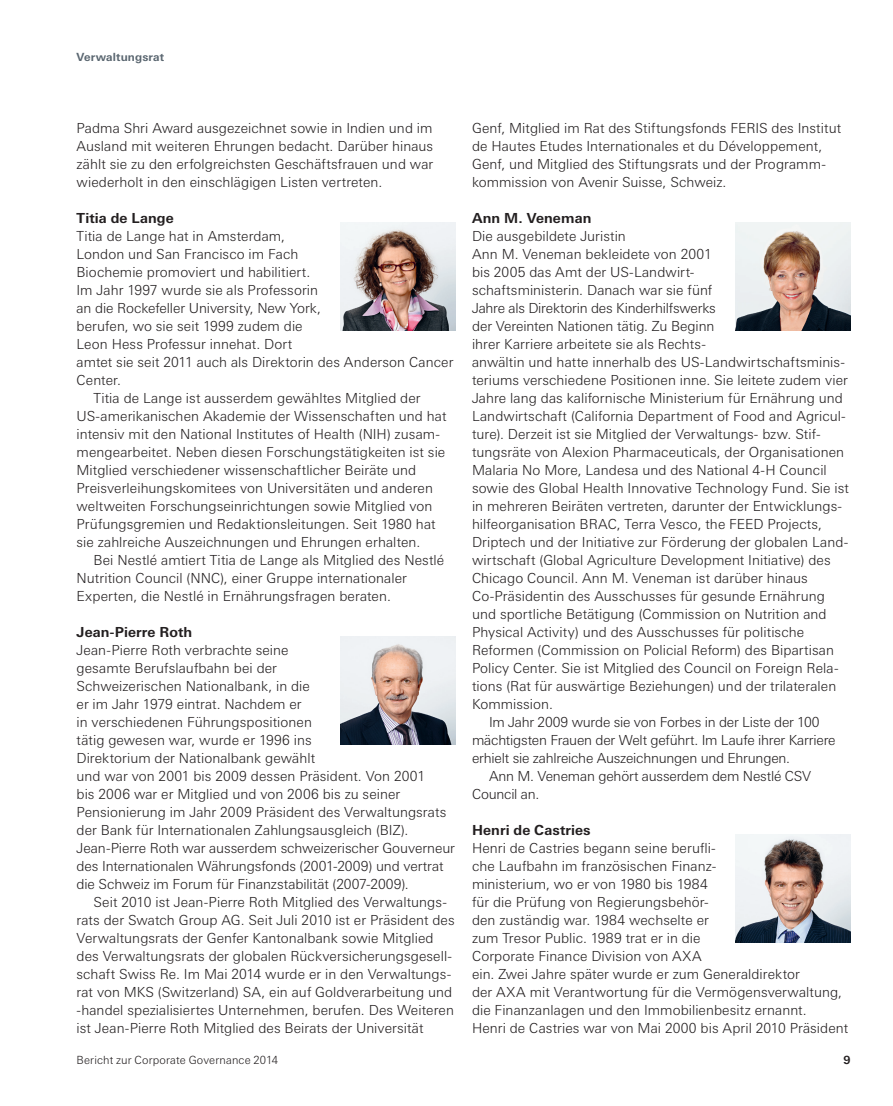
<style>
.page{position:relative;width:893px;height:1106px;background:#fff}
.page>*{position:absolute;margin:0;border:0;box-sizing:border-box;transform-origin:0 0}
._301_Copy{font:300 13.8px/18px "LT Univers 330 Basic";letter-spacing:.005em;color:#231f20}
._302_Copy_First_Line{font:300 13.8px/18px "LT Univers 330 Basic";letter-spacing:.005em;color:#231f20}
._302_Copy_First_Line-2{font:300 13.8px/18px "LT Univers 330 Basic";letter-spacing:-.015em;color:#231f20}
._103_Title_Copy_blac{font:700 13.8px "LT Univers 630 Basic";letter-spacing:.01em;color:#231f20}
.t1{font:300 11.25px "LT Univers 330 Basic";letter-spacing:.015em;color:#231f20}
._102_Title_Chapter_s{font:700 11.25px "LT Univers 630 Basic";letter-spacing:.015em;color:#5a6670}
.t2{font:700 11.25px "LT Univers 630 Basic";color:#231f20}
</style>
<div class="page">
<img style="left:340px;top:223px;width:115px;height:108px">
<img style="left:340px;top:637px;width:115px;height:108px">
<img style="left:736px;top:223px;width:114px;height:108px">
<img style="left:736px;top:835px;width:114px;height:108px">
<p class="_102_Title_Chapter_s" style="left:77px;top:50px;width:89px">Verwaltungsrat</p>
<p class="_302_Copy_First_Line" style="left:77px;top:118px;width:358px;text-align:justify">Padma Shri Award ausgezeichnet sowie in Indien und im Ausland mit weiteren Ehrungen bedacht. Darüber hinaus zählt sie zu den erfolgreichsten Geschäftsfrauen und war wiederholt in den einschlägigen Listen vertreten.</p>
<p class="_103_Title_Copy_blac" style="left:77px;top:209px;width:99px">Titia de Lange</p>
<p class="_301_Copy" style="left:77px;top:226px;width:378px">Titia de Lange hat in Amsterdam,<br>London und San Francisco im Fach<br>Biochemie promoviert und habilitiert.<br>Im Jahr 1997 wurde sie als Professorin<br>an die Rockefeller University, New York,<br>berufen, wo sie seit 1999 zudem die<br>Leon Hess Professur innehat. Dort<br>amtet sie seit 2011 auch als Direktorin des Anderson Cancer Center.</p>
<p class="_302_Copy_First_Line" style="left:77px;top:388px;width:372px;text-indent:17px">Titia de Lange ist ausserdem gewähltes Mitglied der US-amerikanischen Akademie der Wissenschaften und hat intensiv mit den National Institutes of Health (NIH) zusam&shy;mengearbeitet. Neben diesen Forschungstätigkeiten ist sie Mitglied verschiedener wissenschaftlicher Beiräte und Preisverleihungskomitees von Universitäten und anderen weltweiten Forschungseinrichtungen sowie Mitglied von Prüfungsgremien und Redaktionsleitungen. Seit 1980 hat sie zahlreiche Auszeichnungen und Ehrungen erhalten.</p>
<p class="_302_Copy_First_Line" style="left:77px;top:550px;width:369px;text-indent:17px">Bei Nestlé amtiert Titia de Lange als Mitglied des Nestlé<br>Nutrition Council (NNC), einer Gruppe internationaler<br>Experten, die Nestlé in Ernährungsfragen beraten.</p>
<p class="_103_Title_Copy_blac" style="left:77px;top:623px;width:117px">Jean-Pierre Roth</p>
<p class="_301_Copy" style="left:77px;top:640px;width:380px">Jean-Pierre Roth verbrachte seine<br>gesamte Berufslaufbahn bei der<br>Schweizerischen Nationalbank, in die<br>er im Jahr 1979 eintrat. Nachdem er<br>in verschiedenen Führungspositionen<br>tätig gewesen war, wurde er 1996 ins<br>Direktorium der Nationalbank gewählt<br>und war von 2001 bis 2009 dessen Präsident. Von 2001<br>bis 2006 war er Mitglied und von 2006 bis zu seiner Pensionierung im Jahr 2009 Präsident des Verwaltungsrats der Bank für Internationalen Zahlungsausgleich (BIZ).<br>Jean-Pierre Roth war ausserdem schweizerischer Gouverneur des Internationalen Währungsfonds (2001-2009) und vertrat die Schweiz im Forum für Finanzstabilität (2007-2009).</p>
<p class="_302_Copy_First_Line" style="left:77px;top:892px;width:380px;text-indent:17px">Seit 2010 ist Jean-Pierre Roth Mitglied des Verwaltungs&shy;rats der Swatch Group AG. Seit Juli 2010 ist er Präsident des Verwaltungsrats der Genfer Kantonalbank sowie Mitglied des Verwaltungsrats der globalen Rückversicherungsgesell&shy;schaft Swiss Re. Im Mai 2014 wurde er in den Verwaltungs&shy;rat von MKS (Switzerland) SA, ein auf Goldverarbeitung und -handel spezialisiertes Unternehmen, berufen. Des Weiteren ist Jean-Pierre Roth Mitglied des Beirats der Universität</p>
<p class="_302_Copy_First_Line" style="left:472px;top:118px;width:371px">Genf, Mitglied im Rat des Stiftungsfonds FERIS des Institut de Hautes Etudes Internationales et du Développement, Genf, und Mitglied des Stiftungsrats und der Programm&shy;kommission von Avenir Suisse, Schweiz.</p>
<p class="_103_Title_Copy_blac" style="left:472px;top:209px;width:121px">Ann M. Veneman</p>
<p class="_301_Copy" style="left:472px;top:226px;width:379px">Die ausgebildete Juristin<br>Ann M. Veneman bekleidete von 2001<br>bis 2005 das Amt der US-Landwirt-<br>schaftsministerin. Danach war sie fünf<br>Jahre als Direktorin des Kinderhilfswerks<br>der Vereinten Nationen tätig. Zu Beginn<br>ihrer Karriere arbeitete sie als Rechts-<br>anwältin und hatte innerhalb des US-Landwirtschaftsminis&shy;teriums verschiedene Positionen inne. Sie leitete zudem vier Jahre lang das kalifornische Ministerium für Ernährung und Landwirtschaft (California Department of Food and Agricul&shy;ture). Derzeit ist sie Mitglied der Verwaltungs- bzw. Stif&shy;tungsräte von Alexion Pharmaceuticals, der Organisationen Malaria No More, Landesa und des National 4-H Council sowie des Global Health Innovative Technology Fund. Sie ist in mehreren Beiräten vertreten, darunter der Entwicklungs&shy;hilfeorganisation BRAC, Terra Vesco, the FEED Projects, Driptech und der Initiative zur Förderung der globalen Land&shy;wirtschaft (Global Agriculture Development Initiative) des Chicago Council. Ann M. Veneman ist darüber hinaus Co-Präsidentin des Ausschusses für gesunde Ernährung und sportliche Betätigung (Commission on Nutrition and Physical Activity) und des Ausschusses für politische Reformen (Commission on Policial Reform) des Bipartisan Policy Center. Sie ist Mitglied des Council on Foreign Rela&shy;tions (Rat für auswärtige Beziehungen) und der trilateralen Kommission.</p>
<p class="_302_Copy_First_Line-2" style="left:472px;top:712px;width:365px;text-indent:17px">Im Jahr 2009 wurde sie von Forbes in der Liste der 100 mächtigsten Frauen der Welt geführt. Im Laufe ihrer Karriere erhielt sie zahlreiche Auszeichnungen und Ehrungen.</p>
<p class="_302_Copy_First_Line-2" style="left:472px;top:766px;width:341px;text-indent:17px">Ann M. Veneman gehört ausserdem dem Nestlé CSV<br>Council an.</p>
<p class="_103_Title_Copy_blac" style="left:472px;top:821px;width:120px">Henri de Castries</p>
<p class="_301_Copy" style="left:472px;top:838px;width:378px">Henri de Castries begann seine berufli-<br>che Laufbahn im französischen Finanz-<br>ministerium, wo er von 1980 bis 1984<br>für die Prüfung von Regierungsbehör-<br>den zuständig war. 1984 wechselte er<br>zum Tresor Public. 1989 trat er in die<br>Corporate Finance Division von AXA<br>ein. Zwei Jahre später wurde er zum Generaldirektor<br>der AXA mit Verantwortung für die Vermögensverwaltung, die Finanzanlagen und den Immobilienbesitz ernannt.<br>Henri de Castries war von Mai 2000 bis April 2010 Präsident</p>
<p class="t1" style="left:77px;top:1053px;width:203px">Bericht zur Corporate Governance 2014</p>
<p class="t2" style="left:843px;top:1052px;width:9px">9</p>
</div>
